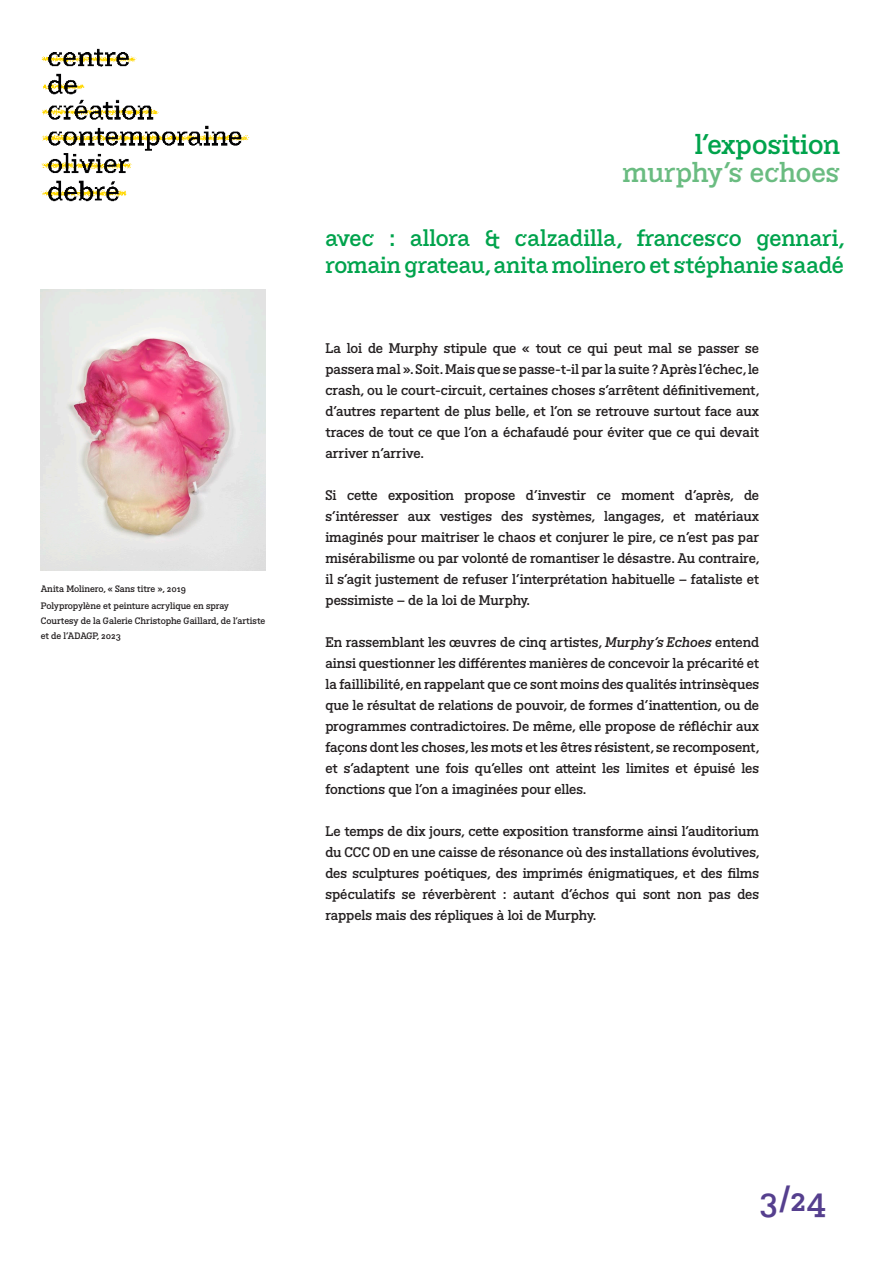
<style>
.page{position:relative;width:893px;height:1263px;background:#fff}
.page>*{position:absolute;margin:0;border:0;box-sizing:border-box;transform-origin:0 0}
.t1{font:33.3px "BVHCCCOD";color:#553f8e}
.t2{font:27px "BVHCCCOD Titrage";letter-spacing:-.01em;color:#6abc81}
.t3{font:27px "BVHCCCOD Titrage";color:#00a34c}
.t4{font:22.5px/27px "BVHCCCOD Titrage";letter-spacing:-.01em;color:#00a34c}
.t5{font:13.5px/21px "BVHCCCOD";letter-spacing:-.005em;color:#231f20;text-align:justify}
.t6{font:9px/15px "BVHCCCOD";color:#231f20}
.s1{font-style:italic}
</style>
<div class="page">
<img style="left:41px;top:48px;width:209px;height:154px">
<img style="left:41px;top:289px;width:224px;height:281px">
<p class="t6" style="left:41px;top:582px;width:147px">Anita Molinero, « Sans titre », 2019</p>
<p class="t6" style="left:41px;top:599px;width:190px">Polypropylène et peinture acrylique en spray</p>
<p class="t6" style="left:41px;top:614px;width:226px">Courtesy de la Galerie Christophe Gaillard, de l’artiste et de l’ADAGP, 2023</p>
<p class="t3" style="left:695px;top:126px;width:147px">l’exposition</p>
<p class="t2" style="left:623px;top:155px;width:219px">murphy’s echoes</p>
<p class="t4" style="left:325px;top:226px;width:521px">avec : allora &amp; calzadilla, francesco gennari, romain grateau, anita molinero et stéphanie saadé</p>
<p class="t5" style="left:325px;top:338px;width:436px">La loi de Murphy stipule que « tout ce qui peut mal se passer se passera mal ». Soit. Mais que se passe-t-il par la suite ? Après l’échec, le crash, ou le court-circuit, certaines choses s’arrêtent définitivement, d’autres repartent de plus belle, et l’on se retrouve surtout face aux traces de tout ce que l’on a échafaudé pour éviter que ce qui devait arriver n’arrive.</p>
<p class="t5" style="left:325px;top:485px;width:436px">Si cette exposition propose d’investir ce moment d’après, de s’intéresser aux vestiges des systèmes, langages, et matériaux imaginés pour maitriser le chaos et conjurer le pire, ce n’est pas par misérabilisme ou par volonté de romantiser le désastre. Au contraire, il s’agit justement de refuser l’interprétation habituelle – fataliste et pessimiste – de la loi de Murphy.</p>
<p class="t5" style="left:325px;top:632px;width:436px">En rassemblant les œuvres de cinq artistes, <span class="s1">Murphy’s Echoes</span> entend ainsi questionner les différentes manières de concevoir la précarité et la faillibilité, en rappelant que ce sont moins des qualités intrinsèques que le résultat de relations de pouvoir, de formes d’inattention, ou de programmes contradictoires. De même, elle propose de réfléchir aux façons dont les choses, les mots et les êtres résistent, se recomposent, et s’adaptent une fois qu’elles ont atteint les limites et épuisé les fonctions que l’on a imaginées pour elles.</p>
<p class="t5" style="left:325px;top:821px;width:436px">Le temps de dix jours, cette exposition transforme ainsi l’auditorium du CCC OD en une caisse de résonance où des installations évolutives, des sculptures poétiques, des imprimés énigmatiques, et des films spéculatifs se réverbèrent : autant d’échos qui sont non pas des rappels mais des répliques à loi de Murphy.</p>
<h1 class="t1" style="left:759px;top:1177px;width:69px">3/24</h1>
</div>
